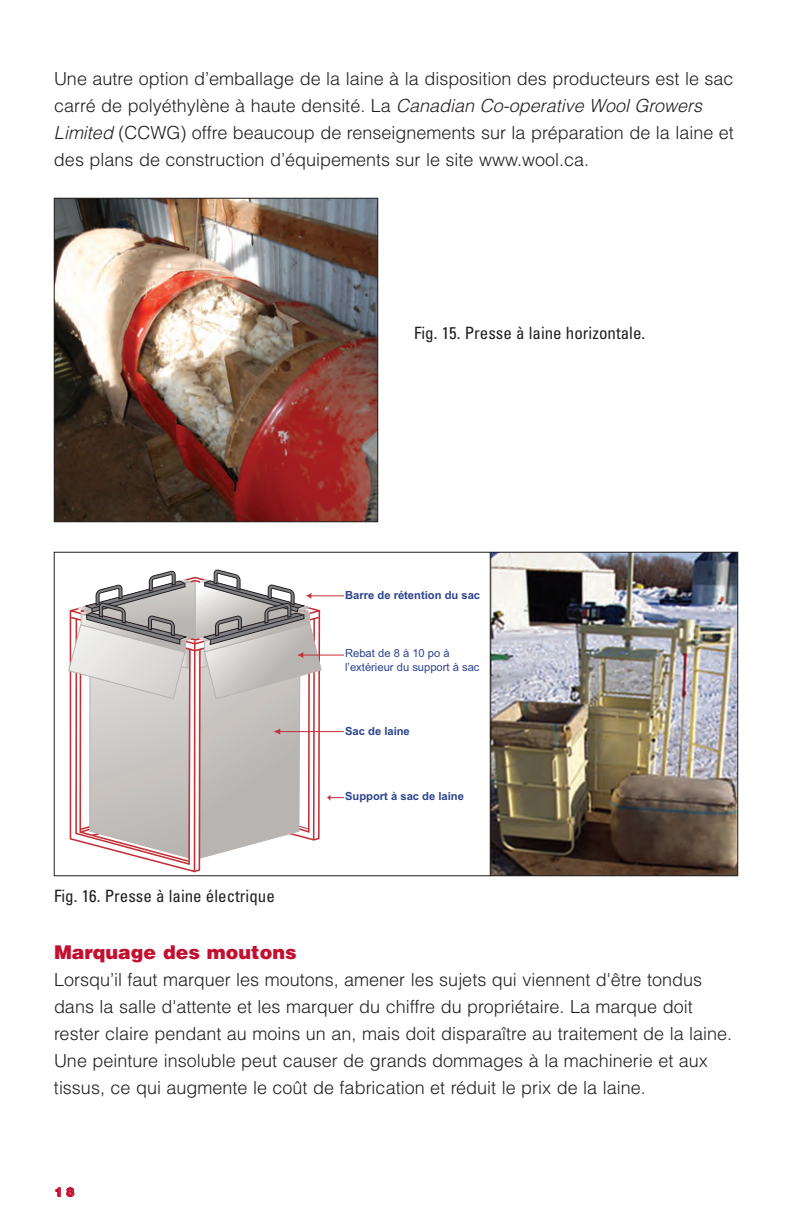
<style>
.page{position:relative;width:792px;height:1224px;background:#fff}
.page>*{position:absolute;margin:0;border:0;box-sizing:border-box;transform-origin:0 0}
.t1{font:900 19px "Helvetica LT Std";color:#c3102f}
.t2{font:300 18px/27px "Helvetica LT Std";color:#231f20}
.t3{font:condensed 17px "Univers";color:#231f20}
.t4{font:900 12px "Helvetica";color:#c3102f}
.t5{font:700 11.2px "Arial";color:#2c438d}
.t6{font:11.2px/13.4px "Arial";color:#2c438d}
.s1{font-style:italic}
</style>
<div class="page">
<svg style="left:68px;top:570px;width:276px;height:302px"></svg>
<div style="left:54px;top:552px;width:436px;height:324px;border:1px solid #231f20"></div>
<img style="left:492px;top:554px;width:244px;height:320px">
<div style="left:490px;top:552px;width:248px;height:324px;border:1px solid #231f20"></div>
<img style="left:56px;top:200px;width:320px;height:320px">
<div style="left:54px;top:198px;width:324px;height:324px;border:1px solid #231f20"></div>
<p class="t2" style="left:54px;top:67px;width:681px">Une autre option d’emballage de la laine à la disposition des producteurs est le sac carré de polyéthylène à haute densité. La <span class="s1">Canadian Co-operative Wool Growers Limited</span> (CCWG) offre beaucoup de renseignements sur la préparation de la laine et des plans de construction d’équipements sur le site www.wool.ca.</p>
<p class="t3" style="left:414px;top:327px;width:233px">Fig. 15. Presse à laine horizontale.</p>
<p class="t5" style="left:345px;top:589px;width:137px">Barre de rétention du sac</p>
<p class="t6" style="left:345px;top:647px;width:136px">Rebat de 8 à 10 po à l’extérieur du support à sac</p>
<p class="t5" style="left:345px;top:725px;width:66px">Sac de laine</p>
<p class="t3" style="left:54px;top:890px;width:222px">Fig. 16. Presse à laine électrique</p>
<p class="t5" style="left:345px;top:790px;width:120px">Support à sac de laine</p>
<p class="t1" style="left:54px;top:945px;width:244px">Marquage des moutons</p>
<p class="t2" style="left:54px;top:967px;width:680px">Lorsqu’il faut marquer les moutons, amener les sujets qui viennent d'être tondus dans la salle d'attente et les marquer du chiffre du propriétaire. La marque doit rester claire pendant au moins un an, mais doit disparaître au traitement de la laine.<br>Une peinture insoluble peut causer de grands dommages à la machinerie et aux tissus, ce qui augmente le coût de fabrication et réduit le prix de la laine.</p>
<p class="t4" style="left:55px;top:1188px;width:21px">1 8</p>
</div>
